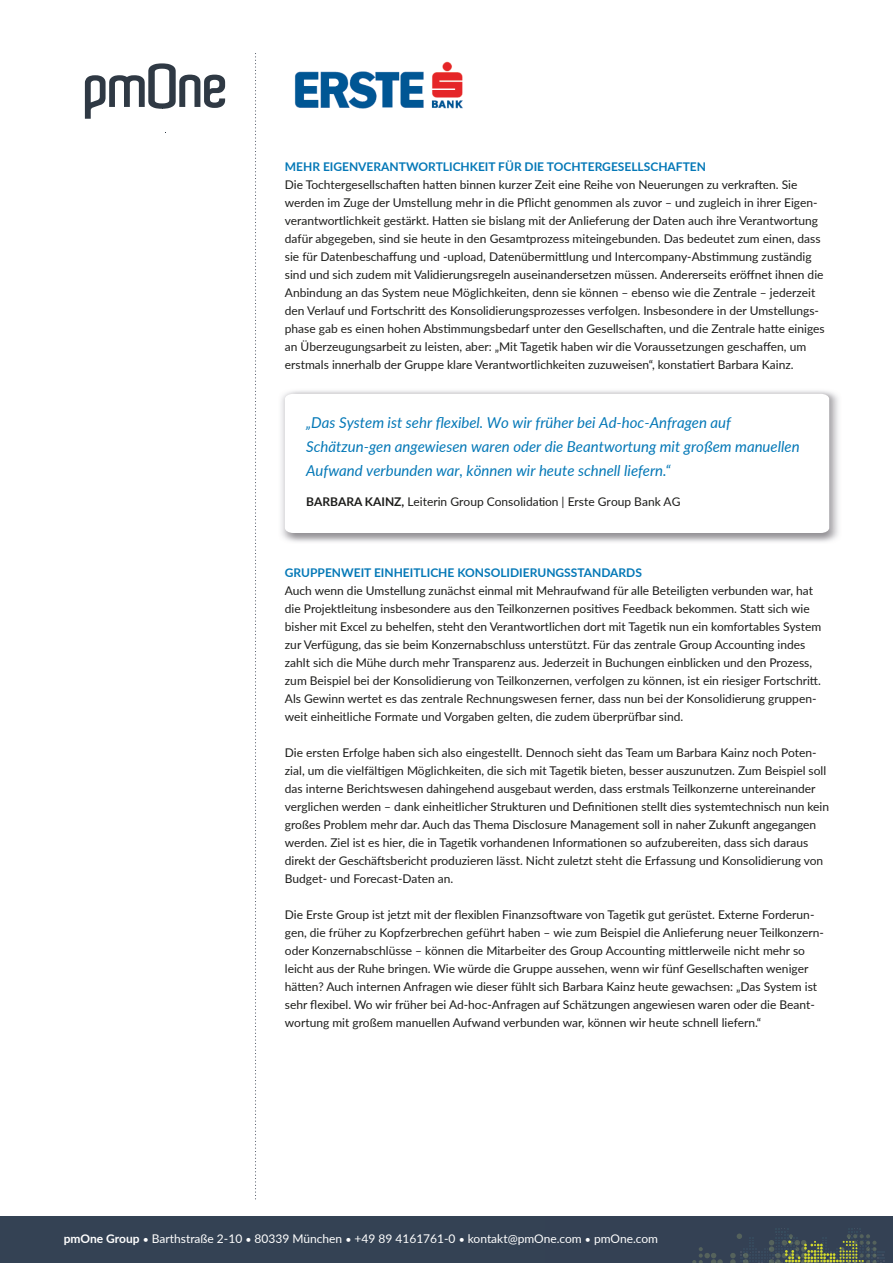
<style>
.page{position:relative;width:893px;height:1263px;background:#fff}
.page>*{position:absolute;margin:0;border:0;box-sizing:border-box;transform-origin:0 0}
.t1{font:italic 15px/24px "Lato";color:#0478b7}
.t2{font:12px/18px "Lato";color:#1d1d1b}
.t3{font:700 12px "Lato";color:#0478b7}
.t4{font:12px "Lato";color:#fff}
.s1{font-weight:700}
.s2{font-size:10.5px}
</style>
<div class="page">
<svg style="left:85px;top:63px;width:140px;height:56px"></svg>
<div style="left:540px;top:1217px;width:353px;height:46px;background:#344154"></div>
<svg style="left:692px;top:1247px;width:31px;height:16px"></svg>
<svg style="left:730px;top:1228px;width:154px;height:35px"></svg>
<div style="left:649px;top:1235px;width:49px;height:23px;background:#344154"></div>
<div style="left:0;top:1217px;width:545px;height:46px;background:#344254"></div>
<svg style="left:255px;top:53px;width:1px;height:1146px"></svg>
<img style="left:294px;top:61px;width:169px;height:48px">
<img style="left:281px;top:390px;width:558px;height:152px">
<svg style="left:285px;top:394px;width:544px;height:139px"></svg>
<p class="t3" style="left:285px;top:158px;width:423px">MEHR EIGENVERANTWORTLICHKEIT FÜR DIE TOCHTERGESELLSCHAFTEN</p>
<p class="t2" style="left:285px;top:175px;width:541px">Die Tochtergesellschaften hatten binnen kurzer Zeit eine Reihe von Neuerungen zu verkraften. Sie werden im Zuge der Umstellung mehr in die Pflicht genommen als zuvor – und zugleich in ihrer Eigen&shy;verantwortlichkeit gestärkt. Hatten sie bislang mit der Anlieferung der Daten auch ihre Verantwortung dafür abgegeben, sind sie heute in den Gesamtprozess miteingebunden. Das bedeutet zum einen, dass sie für Datenbeschaffung und -upload, Datenübermittlung und Intercompany-Abstimmung zuständig sind und sich zudem mit Validierungsregeln auseinandersetzen müssen. Andererseits eröffnet ihnen die Anbindung an das System neue Möglichkeiten, denn sie können – ebenso wie die Zentrale – jederzeit den Verlauf und Fortschritt des Konsolidierungsprozesses verfolgen. Insbesondere in der Umstellungs&shy;phase gab es einen hohen Abstimmungsbedarf unter den Gesellschaften, und die Zentrale hatte einiges an Überzeugungsarbeit zu leisten, aber: „Mit Tagetik haben wir die Voraussetzungen geschaffen, um erstmals innerhalb der Gruppe klare Verantwortlichkeiten zuzuweisen“, konstatiert Barbara Kainz.</p>
<p class="t1" style="left:306px;top:410px;width:495px">„Das System ist sehr flexibel. Wo wir früher bei Ad-hoc-Anfragen auf<br>Schätzun-gen angewiesen waren oder die Beantwortung mit großem manuellen<br>Aufwand verbunden war, können wir heute schnell liefern.“</p>
<p class="t2" style="left:306px;top:493px;width:376px"><span class="s1">BARBARA KAINZ,</span> Leiterin Group Consolidation | Erste Group Bank AG</p>
<p class="t3" style="left:285px;top:563px;width:359px">GRUPPENWEIT EINHEITLICHE KONSOLIDIERUNGSSTANDARDS</p>
<p class="t2" style="left:285px;top:581px;width:538px">Auch wenn die Umstellung zunächst einmal mit Mehraufwand für alle Beteiligten verbunden war, hat die Projektleitung insbesondere aus den Teilkonzernen positives Feedback bekommen. Statt sich wie bisher mit Excel zu behelfen, steht den Verantwortlichen dort mit Tagetik nun ein komfortables System zur Verfügung, das sie beim Konzernabschluss unterstützt. Für das zentrale Group Accounting indes zahlt sich die Mühe durch mehr Transparenz aus. Jederzeit in Buchungen einblicken und den Prozess, zum Beispiel bei der Konsolidierung von Teilkonzernen, verfolgen zu können, ist ein riesiger Fortschritt.<br>Als Gewinn wertet es das zentrale Rechnungswesen ferner, dass nun bei der Konsolidierung gruppen&shy;weit einheitliche Formate und Vorgaben gelten, die zudem überprüfbar sind.</p>
<p class="t2" style="left:285px;top:743px;width:546px">Die ersten Erfolge haben sich also eingestellt. Dennoch sieht das Team um Barbara Kainz noch Poten&shy;zial, um die vielfältigen Möglichkeiten, die sich mit Tagetik bieten, besser auszunutzen. Zum Beispiel soll das interne Berichtswesen dahingehend ausgebaut werden, dass erstmals Teilkonzerne untereinander verglichen werden – dank einheitlicher Strukturen und Definitionen stellt dies systemtechnisch nun kein großes Problem mehr dar. Auch das Thema Disclosure Management soll in naher Zukunft angegangen werden. Ziel ist es hier, die in Tagetik vorhandenen Informationen so aufzubereiten, dass sich daraus direkt der Geschäftsbericht produzieren lässt. Nicht zuletzt steht die Erfassung und Konsolidierung von Budget- und Forecast-Daten an.</p>
<p class="t2" style="left:285px;top:905px;width:540px">Die Erste Group ist jetzt mit der flexiblen Finanzsoftware von Tagetik gut gerüstet. Externe Forderun&shy;gen, die früher zu Kopfzerbrechen geführt haben – wie zum Beispiel die Anlieferung neuer Teilkonzern&shy;oder Konzernabschlüsse – können die Mitarbeiter des Group Accounting mittlerweile nicht mehr so leicht aus der Ruhe bringen. Wie würde die Gruppe aussehen, wenn wir fünf Gesellschaften weniger hätten? Auch internen Anfragen wie dieser fühlt sich Barbara Kainz heute gewachsen: „Das System ist sehr flexibel. Wo wir früher bei Ad-hoc-Anfragen auf Schätzungen angewiesen waren oder die Beant&shy;wortung mit großem manuellen Aufwand verbunden war, können wir heute schnell liefern.“</p>
<p class="t4" style="left:64px;top:1230px;width:596px"><span class="s1">pmOne Group</span> <span class="s2">•</span> Barthstraße 2-10 <span class="s2">•</span> 80339 München <span class="s2">•</span> +49 89 4161761-0 <span class="s2">•</span> kontakt@pmOne.com <span class="s2">•</span> pmOne.com</p>
</div>
